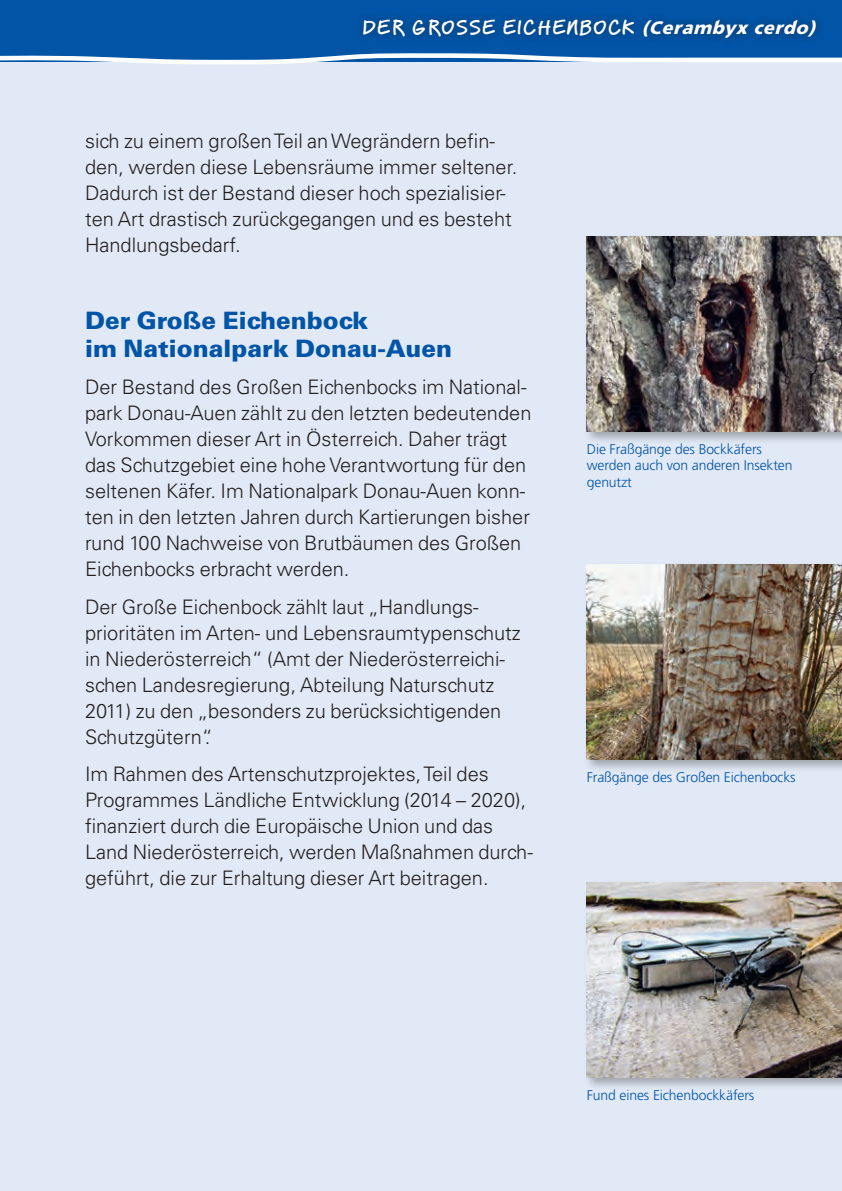
<style>
.page{position:relative;width:842px;height:1191px;background:#e1e9f6}
.page>*{position:absolute;margin:0;border:0;box-sizing:border-box;transform-origin:0 0}
.t1{font:900 24px/28px "Univers CE";color:#0154a6}
.t2{font:300 20px/26px "Univers CE";color:#231f20}
.t3{font:700 20px "PF Reminder Pro";letter-spacing:.03em;color:#fff}
.t4{font:300 14px/16.8px "Freeway";letter-spacing:-.01em;color:#0154a6}
.s1{font-family:"Freeway";font-weight:900;font-style:italic;font-size:18px}
</style>
<div class="page">
<div style="left:584px;top:561px;width:258px;height:212px;background:#231f20;opacity:.35"></div>
<img style="left:587px;top:565px;width:255px;height:194px">
<div style="left:584px;top:879px;width:258px;height:212px;background:#231f20;opacity:.35"></div>
<img style="left:587px;top:883px;width:255px;height:194px">
<div style="left:0;top:0;width:842px;height:61px;background:#0154a6"></div>
<svg style="left:0;top:53px;width:842px;height:12px"></svg>
<div style="left:355px;top:12px;width:469px;height:34px;background:#231f20;opacity:.55"></div>
<div style="left:584px;top:233px;width:258px;height:212px;background:#231f20;opacity:.35"></div>
<img style="left:587px;top:236px;width:255px;height:195px">
<p class="t3" style="left:362px;top:15px;width:460px">DER GROSSE EICHENBOCK <span class="s1">(Cerambyx cerdo)</span></p>
<p class="t2" style="left:85px;top:129px;width:434px">sich zu einem großen Teil an Wegrändern befin&shy;den, werden diese Lebensräume immer seltener.<br>Dadurch ist der Bestand dieser hoch spezialisier&shy;ten Art drastisch zurückgegangen und es besteht Handlungsbedarf.</p>
<p class="t1" style="left:85px;top:307px;width:368px">Der Große Eichenbock<br>im Nationalpark Donau-Auen</p>
<p class="t2" style="left:85px;top:375px;width:448px">Der Bestand des Großen Eichenbocks im National&shy;park Donau-Auen zählt zu den letzten bedeutenden Vorkommen dieser Art in Österreich. Daher trägt das Schutzgebiet eine hohe Verantwortung für den seltenen Käfer. Im Nationalpark Donau-Auen konn&shy;ten in den letzten Jahren durch Kartierungen bisher rund 100 Nachweise von Brutbäumen des Großen Eichenbocks erbracht werden.</p>
<p class="t2" style="left:85px;top:594px;width:437px">Der Große Eichenbock zählt laut „Handlungs&shy;prioritäten im Arten- und Lebensraumtypenschutz in Niederösterreich“ (Amt der Niederösterreichi&shy;schen Landesregierung, Abteilung Naturschutz 2011) zu den „besonders zu berücksichtigenden Schutzgütern“.</p>
<p class="t2" style="left:85px;top:761px;width:449px">Im Rahmen des Artenschutzprojektes, Teil des Programmes Ländliche Entwicklung (2014 – 2020), finanziert durch die Europäische Union und das Land Niederösterreich, werden Maßnahmen durch&shy;geführt, die zur Erhaltung dieser Art beitragen.</p>
<p class="t4" style="left:587px;top:440px;width:207px">Die Fraßgänge des Bockkäfers werden auch von anderen Insekten genutzt</p>
<p class="t4" style="left:587px;top:768px;width:210px">Fraßgänge des Großen Eichenbocks</p>
<p class="t4" style="left:587px;top:1086px;width:169px">Fund eines Eichenbockkäfers</p>
</div>
